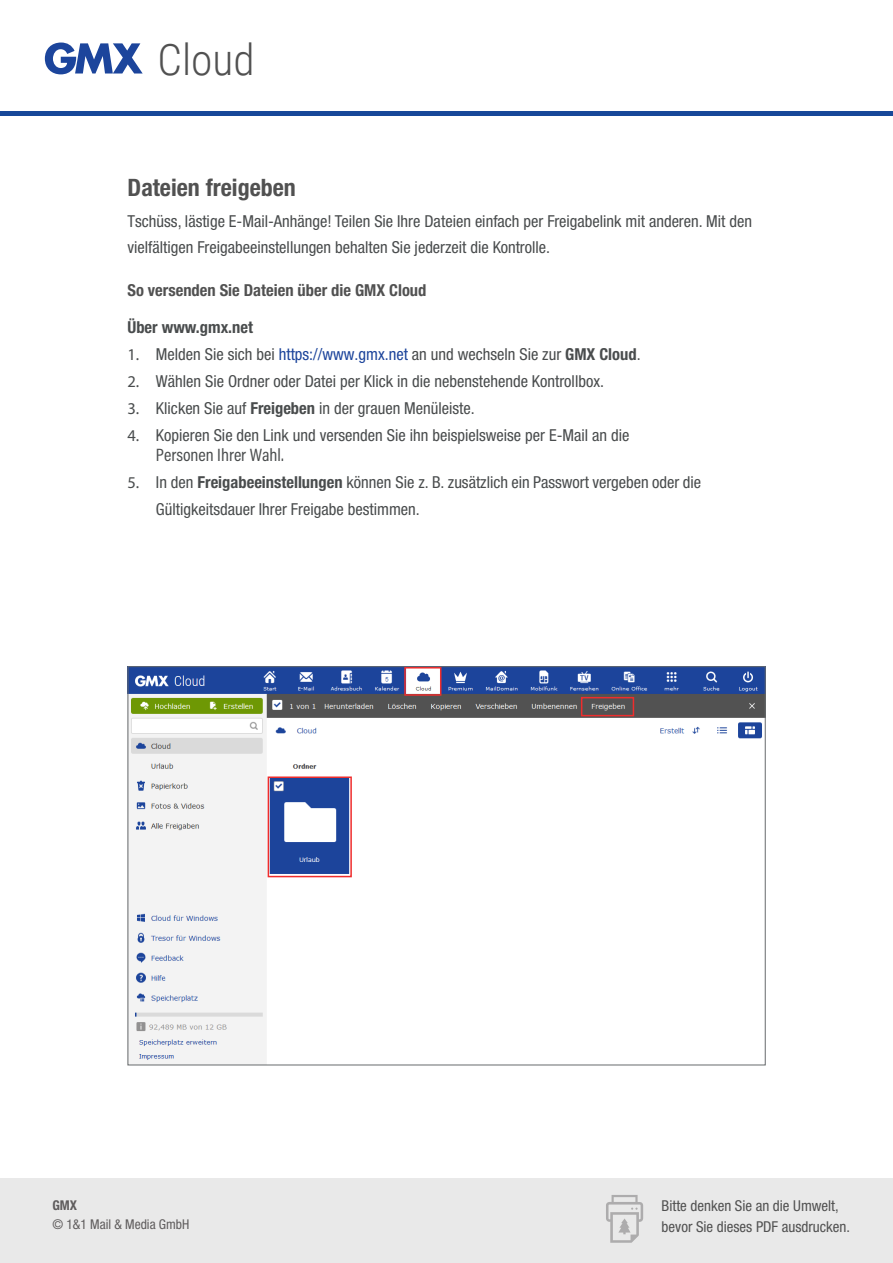
<style>
.page{position:relative;width:893px;height:1263px;background:#fff}
.page>*{position:absolute;margin:0;border:0;box-sizing:border-box;transform-origin:0 0}
.t1{font:300 43.5px "Roboto Condensed";color:#515151}
.t2{font:700 condensed 24px "Helvetica Neue LT Pro";color:#515151}
.t3{font:18px "Acumin Pro Cond";color:#494c4d}
.t4{font:condensed 16.5px/27px "Helvetica Neue LT Pro";color:#494c4d}
.t5{font:700 condensed 16.5px "Helvetica Neue LT Pro";color:#515151}
.t6{font:700 condensed 16.5px "Helvetica Neue LT Pro";color:#494c4d}
.t7{font:condensed 15px/21px "Helvetica Neue LT Pro";color:#515151}
.t8{font:condensed 13.5px "Helvetica Neue LT Pro";color:#231f20}
.t9{font:700 condensed 13.5px "Helvetica Neue LT Pro";color:#231f20}
.s1{font-family:"Myriad Pro";font-stretch:normal}
.s2{color:#1c449b}
.s3{font-weight:700}
</style>
<div class="page">
<div style="left:0;top:1178px;width:893px;height:85px;background:#e9e9e9"></div>
<hr style="left:0;top:112px;width:893px;height:4px;background:#174899">
<svg style="left:45px;top:43px;width:98px;height:31px"></svg>
<svg style="left:606px;top:1195px;width:37px;height:48px"></svg>
<img style="left:129px;top:668px;width:635px;height:395px">
<div style="left:404px;top:667px;width:37px;height:29px;border:2px solid #ee2d2d"></div>
<div style="left:268px;top:776px;width:84px;height:101px;border:2px solid #ee2d2d"></div>
<div style="left:581px;top:697px;width:53px;height:19px;border:2px solid #ee2d2d"></div>
<h1 class="t1" style="left:158px;top:29px;width:99px">Cloud</h1>
<p class="t2" style="left:128px;top:173px;width:170px">Dateien freigeben</p>
<p class="t4" style="left:128px;top:207px;width:626px">Tschüss, lästige E-Mail-Anhänge! Teilen Sie Ihre Dateien einfach per Freigabelink mit anderen. Mit den vielfältigen Freigabeeinstellungen behalten Sie jederzeit die Kontrolle.</p>
<p class="t5" style="left:127px;top:280px;width:300px">So versenden Sie Dateien über die GMX Cloud</p>
<p class="t6" style="left:127px;top:317px;width:127px">Über www.gmx.net</p>
<p class="t4" style="left:127px;top:340px;width:515px"><span class="s1">1.</span> Melden Sie sich bei <span class="s2">https://www.gmx.net</span> an und wechseln Sie zur <span class="s3">GMX Cloud</span>.</p>
<p class="t4" style="left:127px;top:367px;width:478px"><span class="s1">2.</span> Wählen Sie Ordner oder Datei per Klick in die nebenstehende Kontrollbox.</p>
<p class="t4" style="left:127px;top:394px;width:349px"><span class="s1">3.</span> Klicken Sie auf <span class="s3">Freigeben</span> in der grauen Menüleiste.</p>
<p class="t4" style="left:127px;top:421px;width:503px"><span class="s1">4.</span> Kopieren Sie den Link und versenden Sie ihn beispielsweise per E-Mail an die</p>
<p class="t3" style="left:156px;top:443px;width:129px">Personen Ihrer Wahl.</p>
<p class="t4" style="left:156px;top:468px;width:547px;text-indent:-28px"><span class="s1">5.</span> In den <span class="s3">Freigabeeinstellungen</span> können Sie z. B. zusätzlich ein Passwort vergeben oder die<br>Gültigkeitsdauer Ihrer Freigabe bestimmen.</p>
<p class="t9" style="left:52px;top:1196px;width:26px">GMX</p>
<p class="t8" style="left:52px;top:1216px;width:138px">© 1&amp;1 Mail &amp; Media GmbH</p>
<p class="t7" style="left:662px;top:1195px;width:190px">Bitte denken Sie an die Umwelt, bevor Sie dieses PDF ausdrucken.</p>
</div>
